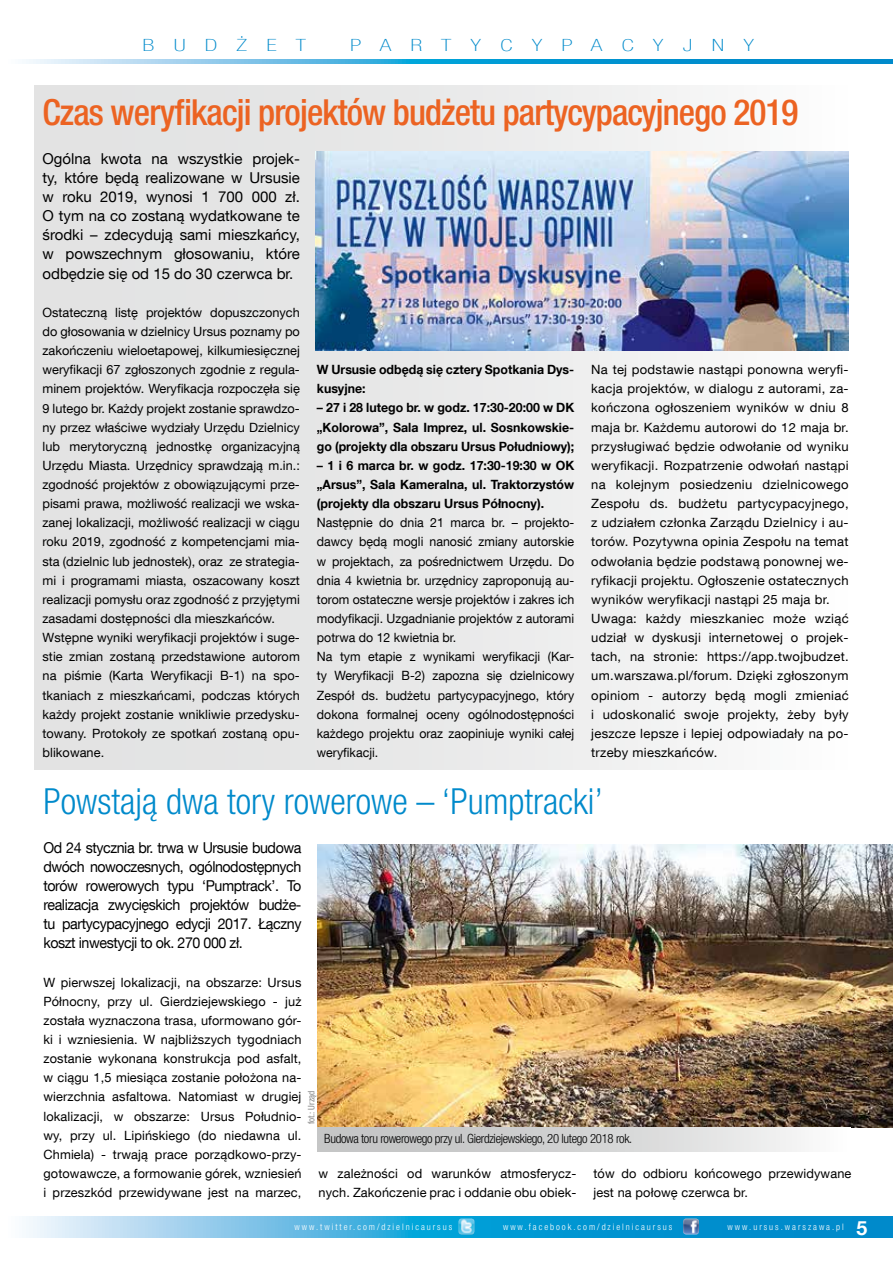
<style>
.page{position:relative;width:893px;height:1263px;background:#fff}
.page>*{position:absolute;margin:0;border:0;box-sizing:border-box;transform-origin:0 0}
.t1{font:500 condensed 36px "Helvetica Neue LT Com";letter-spacing:-.025em;color:#ec6322}
.t2{font:300 condensed 36px "Helvetica Neue LT Com";color:#008acb}
.t3{font:100 condensed 16.8px "Helvetica Neue LT Com";letter-spacing:.8em;color:#008acb;scale:1.43 1}
.t4{font:15px/19.2px "Helvetica Neue LT Com";letter-spacing:-.025em;color:#000;text-align:justify}
.t5{font:15px/19.2px "Helvetica Neue LT Com";letter-spacing:-.025em;color:#000;text-align:justify;scale:.95 1}
.t6{font:12.75px/19.2px "Helvetica Neue LT Com";color:#000}
.t7{font:12.75px/19.2px "Helvetica Neue LT Com";letter-spacing:.02em;color:#000}
.t8{font:700 12.75px/19.2px "Helvetica Neue LT Com";color:#000;text-align:justify}
.t9{font:300 condensed 12.75px "Helvetica Neue LT Com";letter-spacing:-.025em;color:#000}
.t10{font:300 condensed 9px "Helvetica Neue LT Com";letter-spacing:.22em;color:#fff}
.t11{font:condensed 9px "Helvetica Neue LT Com";color:#848484}
.s1{font-weight:700;font-stretch:normal;font-size:19.5px}
</style>
<div class="page">
<div style="left:34px;top:86px;width:823px;height:684px;background:linear-gradient(to right,#dedede,#f9f9f9)"></div>
<svg style="left:26px;top:60px;width:867px;height:4px;background:#43aedd"></svg>
<svg style="left:707px;top:59px;width:58px;height:5px"></svg>
<svg style="left:26px;top:1216px;width:867px;height:21px;background:#40addc"></svg>
<img style="left:458px;top:1218px;width:16px;height:16px">
<img style="left:683px;top:1218px;width:16px;height:16px">
<img style="left:315px;top:152px;width:534px;height:198px">
<img style="left:317px;top:844px;width:576px;height:284px">
<div style="left:317px;top:1128px;width:533px;height:23px;background:linear-gradient(to right,#bbbcbc,#f5f5f5)"></div>
<h2 class="t3" style="left:143px;top:36px;width:116px">BUDŻET</h2>
<h2 class="t3" style="left:350px;top:36px;width:284px">PARTYCYPACYJNY</h2>
<h1 class="t1" style="left:43px;top:91px;width:757px">Czas weryfikacji projektów budżetu partycypacyjnego 2019</h1>
<p class="t4" style="left:43px;top:148px;width:259px">Ogólna kwota na wszystkie projek&shy;ty, które będą realizowane w Ursusie w roku 2019, wynosi 1 700 000 zł.<br>O tym na co zostaną wydatkowane te środki – zdecydują sami mieszkańcy, w powszechnym głosowaniu, które odbędzie się od 15 do 30 czerwca br.</p>
<p class="t6" style="left:43px;top:302px;width:259px">Ostateczną listę projektów dopuszczonych do głosowania w dzielnicy Ursus poznamy po zakończeniu wieloetapowej, kilkumiesięcznej weryfikacji 67 zgłoszonych zgodnie z regula&shy;minem projektów. Weryfikacja rozpoczęła się 9 lutego br. Każdy projekt zostanie sprawdzo&shy;ny przez właściwe wydziały Urzędu Dzielnicy lub merytoryczną jednostkę organizacyjną Urzędu Miasta. Urzędnicy sprawdzają m.in.: zgodność projektów z obowiązującymi prze&shy;pisami prawa, możliwość realizacji we wska&shy;zanej lokalizacji, możliwość realizacji w ciągu roku 2019, zgodność z kompetencjami mia&shy;sta (dzielnic lub jednostek), oraz ze strategia&shy;mi i programami miasta, oszacowany koszt realizacji pomysłu oraz zgodność z przyjętymi zasadami dostępności dla mieszkańców.<br>Wstępne wyniki weryfikacji projektów i suge&shy;stie zmian zostaną przedstawione autorom na piśmie (Karta Weryfikacji B-1) na spo&shy;tkaniach z mieszkańcami, podczas których każdy projekt zostanie wnikliwie przedysku&shy;towany. Protokoły ze spotkań zostaną opu&shy;blikowane.</p>
<p class="t8" style="left:317px;top:360px;width:259px">W Ursusie odbędą się cztery Spotkania Dys&shy;kusyjne:</p>
<p class="t8" style="left:317px;top:398px;width:259px">– 27 i 28 lutego br. w godz. 17:30-20:00 w DK „Kolorowa”, Sala Imprez, ul. Sosnkowskie&shy;go (projekty dla obszaru Ursus Południowy);</p>
<p class="t8" style="left:317px;top:455px;width:259px">– 1 i 6 marca br. w godz. 17:30-19:30 w OK „Arsus”, Sala Kameralna, ul. Traktorzystów (projekty dla obszaru Ursus Północny).</p>
<p class="t6" style="left:317px;top:513px;width:259px">Następnie do dnia 21 marca br. – projekto&shy;dawcy będą mogli nanosić zmiany autorskie w projektach, za pośrednictwem Urzędu. Do dnia 4 kwietnia br. urzędnicy zaproponują au&shy;torom ostateczne wersje projektów i zakres ich modyfikacji. Uzgadnianie projektów z autorami potrwa do 12 kwietnia br.<br>Na tym etapie z wynikami weryfikacji (Kar&shy;ty Weryfikacji B-2) zapozna się dzielnicowy Zespół ds. budżetu partycypacyjnego, który dokona formalnej oceny ogólnodostępności każdego projektu oraz zaopiniuje wyniki całej weryfikacji.</p>
<p class="t7" style="left:591px;top:360px;width:259px">Na tej podstawie nastąpi ponowna weryfi&shy;kacja projektów, w dialogu z autorami, za&shy;kończona ogłoszeniem wyników w dniu 8 maja br. Każdemu autorowi do 12 maja br. przysługiwać będzie odwołanie od wyniku weryfikacji. Rozpatrzenie odwołań nastąpi na kolejnym posiedzeniu dzielnicowego Zespołu ds. budżetu partycypacyjnego, z udziałem członka Zarządu Dzielnicy i au&shy;torów. Pozytywna opinia Zespołu na temat odwołania będzie podstawą ponownej we&shy;ryfikacji projektu. Ogłoszenie ostatecznych wyników weryfikacji nastąpi 25 maja br.<br>Uwaga: każdy mieszkaniec może wziąć udział w dyskusji internetowej o projek&shy;tach, na stronie: https://app.twojbudzet. um.warszawa.pl/forum. Dzięki zgłoszonym opiniom - autorzy będą mogli zmieniać i udoskonalić swoje projekty, żeby były jeszcze lepsze i lepiej odpowiadały na po&shy;trzeby mieszkańców.</p>
<h1 class="t2" style="left:43px;top:781px;width:561px">Powstają dwa tory rowerowe – ‘Pumptracki’</h1>
<p class="t5" style="left:43px;top:837px;width:273px">Od 24 stycznia br. trwa w Ursusie budowa dwóch nowoczesnych, ogólnodostępnych torów rowerowych typu ‘Pumptrack’. To realizacja zwycięskich projektów budże&shy;tu partycypacyjnego edycji 2017. Łączny koszt inwestycji to ok. 270 000 zł.</p>
<p class="t6" style="left:43px;top:972px;width:259px;text-align:justify">W pierwszej lokalizacji, na obszarze: Ursus Północny, przy ul. Gierdziejewskiego - już została wyznaczona trasa, uformowano gór&shy;ki i wzniesienia. W najbliższych tygodniach zostanie wykonana konstrukcja pod asfalt, w ciągu 1,5 miesiąca zostanie położona na&shy;wierzchnia asfaltowa. Natomiast w drugiej lokalizacji, w obszarze: Ursus Południo&shy;wy, przy ul. Lipińskiego (do niedawna ul.<br>Chmiela) - trwają prace porządkowo-przy&shy;gotowawcze, a formowanie górek, wzniesień i przeszkód przewidywane jest na marzec,</p>
<p class="t11" style="left:306px;top:1124px;width:35px;rotate:-90deg">fot.: Urząd</p>
<p class="t9" style="left:324px;top:1131px;width:309px">Budowa toru rowerowego przy ul. Gierdziejewskiego, 20 lutego 2018 rok.</p>
<p class="t6" style="left:318px;top:1163px;width:259px">w zależności od warunków atmosferycz&shy;nych. Zakończenie prac i oddanie obu obiek-</p>
<p class="t6" style="left:593px;top:1163px;width:259px">tów do odbioru końcowego przewidywane jest na połowę czerwca br.</p>
<p class="t10" style="left:295px;top:1222px;width:159px">www.twitter.com/dzielnicaursus</p>
<p class="t10" style="left:503px;top:1222px;width:171px">www.facebook.com/dzielnicaursus</p>
<p class="t10" style="left:728px;top:1221px;width:141px">www.ursus.warszawa.pl <span class="s1">5</span></p>
</div>
